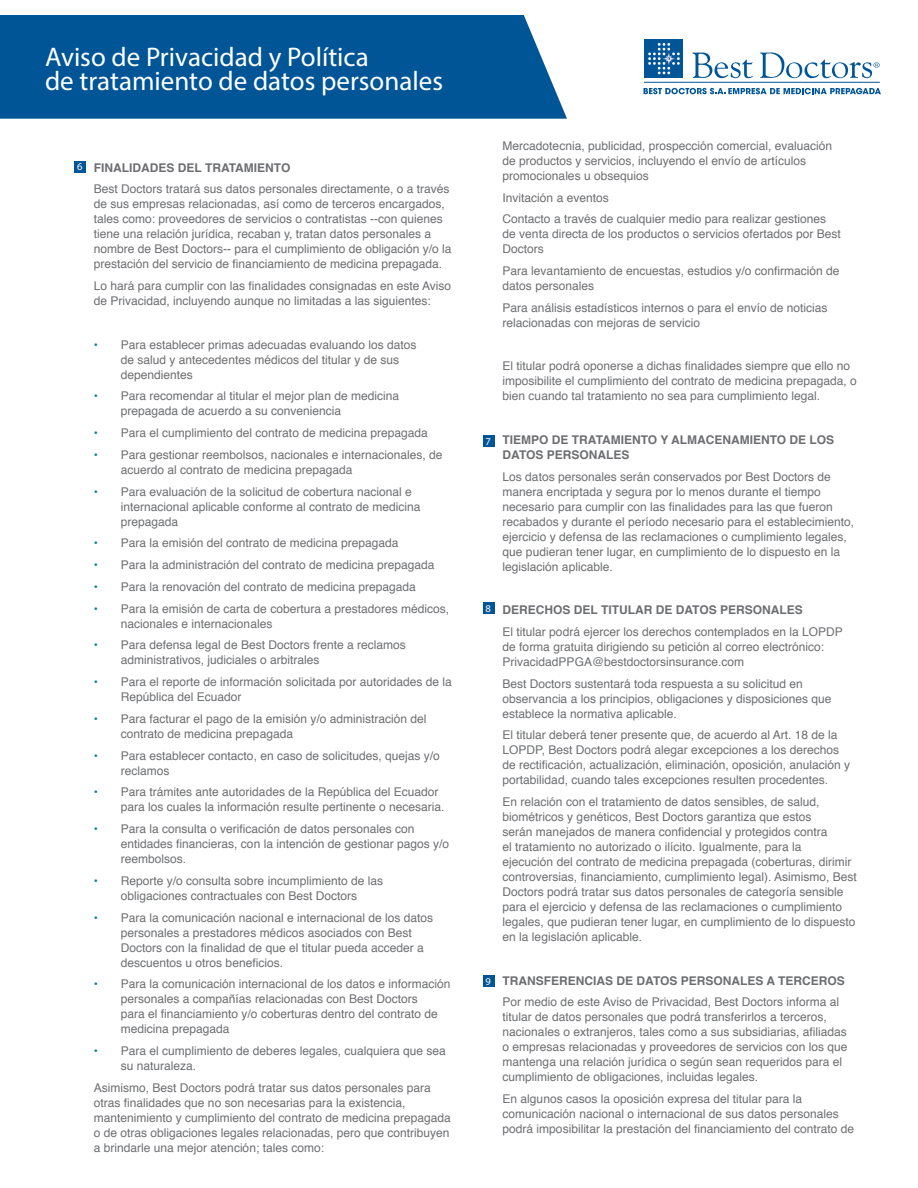
<style>
.page{position:relative;width:918px;height:1188px;background:#fff}
.page>*{position:absolute;margin:0;border:0;box-sizing:border-box;transform-origin:0 0}
.t1{font:27px/24.8px "Myriad Pro";color:#fff}
.t2{font:12px/15px "Helvetica";color:#6d6e71}
.t3{font:700 12px/15px "Helvetica";color:#6d6e71}
.t4{font:10.5px "Myriad Pro";color:#fff}
.s1{font-weight:700;color:#008a97}
</style>
<div class="page">
<div style="left:0;top:15px;width:567px;height:104px;background:#005596"></div>
<svg style="left:692px;top:52px;width:61px;height:26px"></svg>
<svg style="left:760px;top:53px;width:120px;height:25px"></svg>
<div style="left:645px;top:39px;width:38px;height:39px;background:#005596"></div>
<svg style="left:648px;top:43px;width:32px;height:31px"></svg>
<hr style="left:644px;top:82px;width:236px;height:1px;background:#035595">
<svg style="left:644px;top:88px;width:237px;height:6px"></svg>
<div style="left:75px;top:161px;width:11px;height:11px;background:#005596"></div>
<div style="left:483px;top:435px;width:11px;height:12px;background:#005596"></div>
<div style="left:483px;top:603px;width:11px;height:11px;background:#005596"></div>
<div style="left:483px;top:975px;width:11px;height:12px;background:#005596"></div>
<h1 class="t1" style="left:45px;top:44px;width:399px">Aviso de Privacidad y Política<br>de tratamiento de datos personales</h1>
<p class="t4" style="left:77px;top:160px;width:7px">6</p>
<p class="t3" style="left:94px;top:161px;width:198px">FINALIDADES DEL TRATAMIENTO</p>
<p class="t2" style="left:94px;top:182px;width:359px">Best Doctors tratará sus datos personales directamente, o a través de sus empresas relacionadas, así como de terceros encargados, tales como: proveedores de servicios o contratistas --con quienes tiene una relación jurídica, recaban y, tratan datos personales a nombre de Best Doctors-- para el cumplimiento de obligación y/o la prestación del servicio de financiamiento de medicina prepagada.</p>
<p class="t2" style="left:94px;top:279px;width:359px">Lo hará para cumplir con las finalidades consignadas en este Aviso de Privacidad, incluyendo aunque no limitadas a las siguientes:</p>
<p class="t2" style="left:121px;top:337px;width:297px;text-indent:-27px"><span class="s1">•</span> Para establecer primas adecuadas evaluando los datos de salud y antecedentes médicos del titular y de sus dependientes</p>
<p class="t2" style="left:121px;top:389px;width:280px;text-indent:-27px"><span class="s1">•</span> Para recomendar al titular el mejor plan de medicina prepagada de acuerdo a su conveniencia</p>
<p class="t2" style="left:94px;top:426px;width:335px"><span class="s1">•</span> Para el cumplimiento del contrato de medicina prepagada</p>
<p class="t2" style="left:121px;top:448px;width:323px;text-indent:-27px"><span class="s1">•</span> Para gestionar reembolsos, nacionales e internacionales, de acuerdo al contrato de medicina prepagada</p>
<p class="t2" style="left:121px;top:484px;width:301px;text-indent:-27px"><span class="s1">•</span> Para evaluación de la solicitud de cobertura nacional e internacional aplicable conforme al contrato de medicina prepagada</p>
<p class="t2" style="left:94px;top:536px;width:306px"><span class="s1">•</span> Para la emisión del contrato de medicina prepagada</p>
<p class="t2" style="left:94px;top:558px;width:342px"><span class="s1">•</span> Para la administración del contrato de medicina prepagada</p>
<p class="t2" style="left:94px;top:580px;width:323px"><span class="s1">•</span> Para la renovación del contrato de medicina prepagada</p>
<p class="t2" style="left:121px;top:601px;width:330px;text-indent:-27px"><span class="s1">•</span> Para la emisión de carta de cobertura a prestadores médicos, nacionales e internacionales</p>
<p class="t2" style="left:121px;top:638px;width:286px;text-indent:-27px"><span class="s1">•</span> Para defensa legal de Best Doctors frente a reclamos administrativos, judiciales o arbitrales</p>
<p class="t2" style="left:121px;top:675px;width:332px;text-indent:-27px"><span class="s1">•</span> Para el reporte de información solicitada por autoridades de la<br>República del Ecuador</p>
<p class="t2" style="left:121px;top:712px;width:307px;text-indent:-27px"><span class="s1">•</span> Para facturar el pago de la emisión y/o administración del contrato de medicina prepagada</p>
<p class="t2" style="left:121px;top:748px;width:320px;text-indent:-27px"><span class="s1">•</span> Para establecer contacto, en caso de solicitudes, quejas y/o reclamos</p>
<p class="t2" style="left:121px;top:785px;width:325px;text-indent:-27px"><span class="s1">•</span> Para trámites ante autoridades de la República del Ecuador para los cuales la información resulte pertinente o necesaria.</p>
<p class="t2" style="left:121px;top:822px;width:330px;text-indent:-27px"><span class="s1">•</span> Para la consulta o verificación de datos personales con entidades financieras, con la intención de gestionar pagos y/o reembolsos.</p>
<p class="t2" style="left:94px;top:874px;width:291px;text-align:center"><span class="s1">•</span> Reporte y/o consulta sobre incumplimiento de las obligaciones contractuales con Best Doctors</p>
<p class="t2" style="left:121px;top:910px;width:314px;text-indent:-27px"><span class="s1">•</span> Para la comunicación nacional e internacional de los datos personales a prestadores médicos asociados con Best Doctors con la finalidad de que el titular pueda acceder a descuentos u otros beneficios.</p>
<p class="t2" style="left:121px;top:977px;width:331px;text-indent:-27px"><span class="s1">•</span> Para la comunicación internacional de los datos e información personales a compañías relacionadas con Best Doctors<br>para el financiamiento y/o coberturas dentro del contrato de medicina prepagada</p>
<p class="t2" style="left:121px;top:1044px;width:326px;text-indent:-27px"><span class="s1">•</span> Para el cumplimiento de deberes legales, cualquiera que sea su naturaleza.</p>
<p class="t2" style="left:94px;top:1081px;width:358px">Asimismo, Best Doctors podrá tratar sus datos personales para otras finalidades que no son necesarias para la existencia, mantenimiento y cumplimiento del contrato de medicina prepagada o de otras obligaciones legales relacionadas, pero que contribuyen a brindarle una mejor atención; tales como:</p>
<p class="t4" style="left:485px;top:435px;width:7px">7</p>
<p class="t4" style="left:485px;top:602px;width:7px">8</p>
<p class="t4" style="left:485px;top:975px;width:7px">9</p>
<p class="t2" style="left:503px;top:139px;width:331px">Mercadotecnia, publicidad, prospección comercial, evaluación de productos y servicios, incluyendo el envío de artículos promocionales u obsequios</p>
<p class="t2" style="left:503px;top:187px;width:325px;line-height:21.8px">Invitación a eventos<br>Contacto a través de cualquier medio para realizar gestiones</p>
<p class="t2" style="left:503px;top:227px;width:340px">de venta directa de los productos o servicios ofertados por Best<br>Doctors</p>
<p class="t2" style="left:503px;top:264px;width:338px">Para levantamiento de encuestas, estudios y/o confirmación de datos personales</p>
<p class="t2" style="left:503px;top:301px;width:326px">Para análisis estadísticos internos o para el envío de noticias relacionadas con mejoras de servicio</p>
<p class="t2" style="left:503px;top:359px;width:356px">El titular podrá oponerse a dichas finalidades siempre que ello no imposibilite el cumplimiento del contrato de medicina prepagada, o bien cuando tal tratamiento no sea para cumplimiento legal.</p>
<p class="t3" style="left:503px;top:433px;width:333px">TIEMPO DE TRATAMIENTO Y ALMACENAMIENTO DE LOS<br>DATOS PERSONALES</p>
<p class="t2" style="left:503px;top:469px;width:353px">Los datos personales serán conservados por Best Doctors de manera encriptada y segura por lo menos durante el tiempo necesario para cumplir con las finalidades para las que fueron recabados y durante el período necesario para el establecimiento, ejercicio y defensa de las reclamaciones o cumplimiento legales, que pudieran tener lugar, en cumplimiento de lo dispuesto en la legislación aplicable.</p>
<p class="t3" style="left:503px;top:604px;width:302px">DERECHOS DEL TITULAR DE DATOS PERSONALES</p>
<p class="t2" style="left:503px;top:624px;width:342px">El titular podrá ejercer los derechos contemplados en la LOPDP de forma gratuita dirigiendo su petición al correo electrónico:<br>PrivacidadPPGA@bestdoctorsinsurance.com</p>
<p class="t2" style="left:503px;top:676px;width:330px">Best Doctors sustentará toda respuesta a su solicitud en observancia a los principios, obligaciones y disposiciones que establece la normativa aplicable.</p>
<p class="t2" style="left:503px;top:728px;width:349px">El titular deberá tener presente que, de acuerdo al Art. 18 de la LOPDP, Best Doctors podrá alegar excepciones a los derechos de rectificación, actualización, eliminación, oposición, anulación y portabilidad, cuando tales excepciones resulten procedentes.</p>
<p class="t2" style="left:503px;top:795px;width:356px">En relación con el tratamiento de datos sensibles, de salud, biométricos y genéticos, Best Doctors garantiza que estos<br>serán manejados de manera confidencial y protegidos contra<br>el tratamiento no autorizado o ilícito. Igualmente, para la<br>ejecución del contrato de medicina prepagada (coberturas, dirimir controversias, financiamiento, cumplimiento legal). Asimismo, Best Doctors podrá tratar sus datos personales de categoría sensible para el ejercicio y defensa de las reclamaciones o cumplimiento legales, que pudieran tener lugar, en cumplimiento de lo dispuesto en la legislación aplicable.</p>
<p class="t3" style="left:503px;top:974px;width:344px">TRANSFERENCIAS DE DATOS PERSONALES A TERCEROS</p>
<p class="t2" style="left:503px;top:995px;width:346px">Por medio de este Aviso de Privacidad, Best Doctors informa al titular de datos personales que podrá transferirlos a terceros, nacionales o extranjeros, tales como a sus subsidiarias, afiliadas o empresas relacionadas y proveedores de servicios con los que mantenga una relación jurídica o según sean requeridos para el cumplimiento de obligaciones, incluidas legales.</p>
<p class="t2" style="left:503px;top:1092px;width:353px">En algunos casos la oposición expresa del titular para la comunicación nacional o internacional de sus datos personales podrá imposibilitar la prestación del financiamiento del contrato de</p>
</div>
